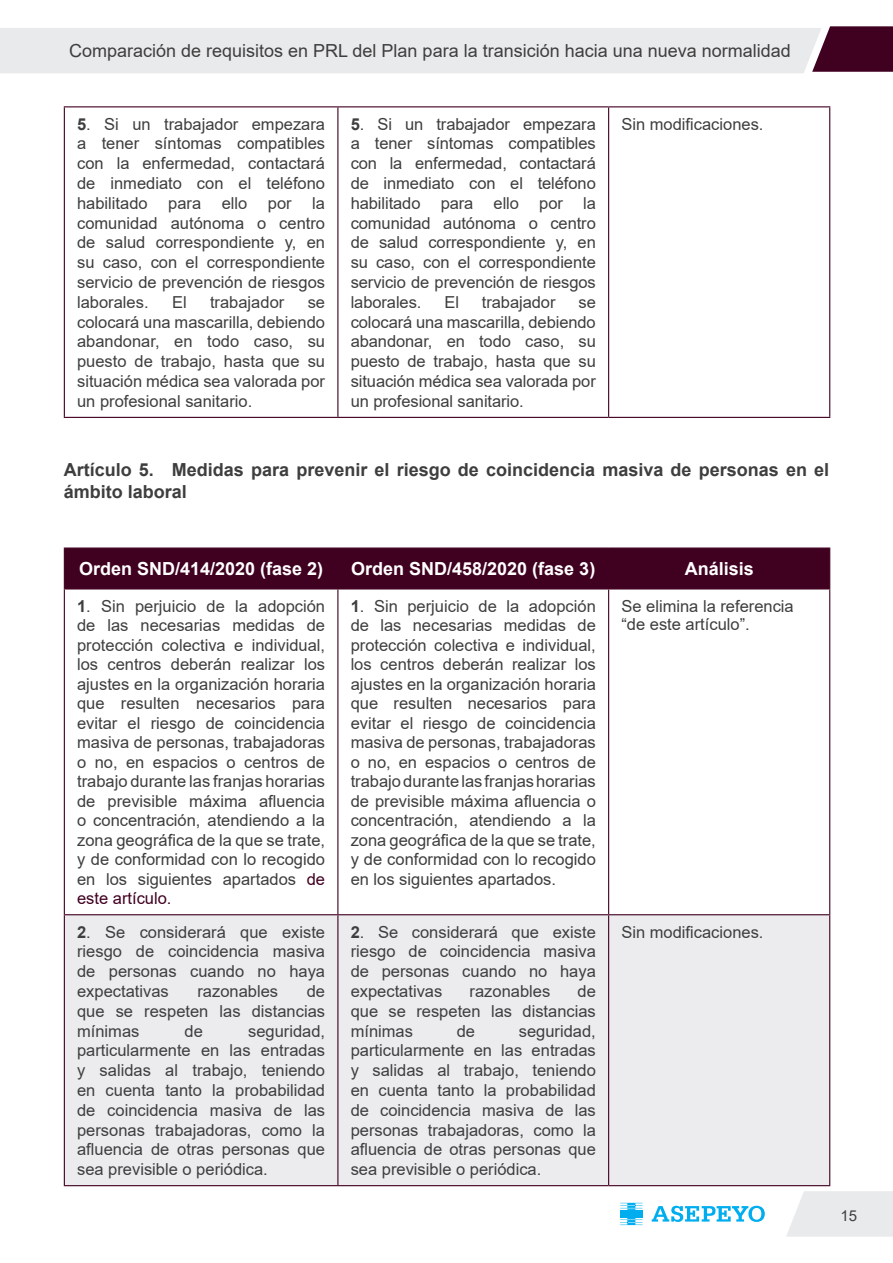
<style>
.page{position:relative;width:893px;height:1263px;background:#fff}
.page>*{position:absolute;margin:0;border:0;box-sizing:border-box;transform-origin:0 0}
.t1{font:700 18px/22.5px "Arial";color:#3e3e3f}
.t2{font:18px "Arial";color:#3e3e3f}
.t3{font:700 18px "Arial";color:#fff}
.t4{font:16.5px/19.8px "Arial";color:#3e3e3f;text-align:justify}
.t5{font:15px "Arial";color:#3e3e3f}
.s1{font-weight:700}
.s2{color:#400020}
</style>
<div class="page">
<svg style="left:786px;top:1191px;width:107px;height:45px"></svg>
<hr style="left:620px;top:1213px;width:22px;height:2px;background:#00aeef">
<svg style="left:620px;top:1218px;width:22px;height:7px"></svg>
<svg style="left:620px;top:1203px;width:22px;height:7px"></svg>
<hr style="left:620px;top:1215px;width:22px;height:2px;background:#00aeef">
<hr style="left:620px;top:1210px;width:22px;height:2px;background:#00aeef">
<svg style="left:652px;top:1206px;width:113px;height:16px"></svg>
<svg style="left:0;top:26px;width:893px;height:47px"></svg>
<hr style="left:64px;top:106px;width:274px;height:1px;background:#400020">
<hr style="left:64px;top:107px;width:1px;height:310px;background:#400020">
<hr style="left:338px;top:106px;width:271px;height:1px;background:#400020">
<hr style="left:337px;top:107px;width:1px;height:310px;background:#400020">
<hr style="left:609px;top:106px;width:221px;height:1px;background:#400020">
<hr style="left:608px;top:107px;width:1px;height:310px;background:#400020">
<hr style="left:829px;top:107px;width:1px;height:310px;background:#400020">
<hr style="left:64px;top:417px;width:274px;height:1px;background:#400020">
<hr style="left:338px;top:417px;width:271px;height:1px;background:#400020">
<hr style="left:609px;top:417px;width:221px;height:1px;background:#400020">
<div style="left:65px;top:549px;width:764px;height:39px;background:#400020"></div>
<div style="left:65px;top:915px;width:764px;height:270px;background:#ececee"></div>
<hr style="left:64px;top:547px;width:274px;height:2px;background:#400020">
<hr style="left:64px;top:549px;width:1px;height:39px;background:#400020">
<hr style="left:338px;top:547px;width:271px;height:2px;background:#400020">
<hr style="left:337px;top:549px;width:1px;height:39px;background:#400020">
<hr style="left:609px;top:547px;width:221px;height:2px;background:#400020">
<hr style="left:608px;top:549px;width:1px;height:39px;background:#400020">
<hr style="left:829px;top:549px;width:1px;height:39px;background:#400020">
<hr style="left:64px;top:588px;width:274px;height:1px;background:#400020">
<hr style="left:64px;top:589px;width:1px;height:325px;background:#400020">
<hr style="left:338px;top:588px;width:271px;height:1px;background:#400020">
<hr style="left:337px;top:589px;width:1px;height:325px;background:#400020">
<hr style="left:609px;top:588px;width:221px;height:1px;background:#400020">
<hr style="left:608px;top:589px;width:1px;height:325px;background:#400020">
<hr style="left:829px;top:589px;width:1px;height:325px;background:#400020">
<hr style="left:64px;top:914px;width:274px;height:1px;background:#400020">
<hr style="left:64px;top:915px;width:1px;height:270px;background:#400020">
<hr style="left:338px;top:914px;width:271px;height:1px;background:#400020">
<hr style="left:337px;top:915px;width:1px;height:270px;background:#400020">
<hr style="left:609px;top:914px;width:221px;height:1px;background:#400020">
<hr style="left:608px;top:915px;width:1px;height:270px;background:#400020">
<hr style="left:829px;top:915px;width:1px;height:270px;background:#400020">
<hr style="left:64px;top:1185px;width:274px;height:1px;background:#400020">
<hr style="left:338px;top:1185px;width:271px;height:1px;background:#400020">
<hr style="left:609px;top:1185px;width:221px;height:1px;background:#400020">
<p class="t2" style="left:69px;top:39px;width:723px">Comparación de requisitos en PRL del Plan para la transición hacia una nueva normalidad</p>
<p class="t4" style="left:77px;top:114px;width:250px"><span class="s1">5</span>. Si un trabajador empezara a tener síntomas compatibles con la enfermedad, contactará de inmediato con el teléfono habilitado para ello por la comunidad autónoma o centro de salud correspondiente y, en su caso, con el correspondiente servicio de prevención de riesgos laborales.</p>
<p class="t4" style="left:172px;top:292px;width:16px">El</p>
<p class="t4" style="left:210px;top:292px;width:76px">trabajador</p>
<p class="t4" style="left:77px;top:292px;width:250px;text-indent:231px">se colocará una mascarilla, debiendo abandonar, en todo caso, su puesto de trabajo, hasta que su situación médica sea valorada por un profesional sanitario.</p>
<p class="t4" style="left:351px;top:114px;width:247px"><span class="s1">5</span>. Si un trabajador empezara a tener síntomas compatibles con la enfermedad, contactará de inmediato con el teléfono habilitado para ello por la comunidad autónoma o centro de salud correspondiente y, en su caso, con el correspondiente servicio de prevención de riesgos laborales.</p>
<p class="t4" style="left:444px;top:292px;width:16px">El</p>
<p class="t4" style="left:482px;top:292px;width:75px">trabajador</p>
<p class="t4" style="left:351px;top:292px;width:247px;text-indent:228px">se colocará una mascarilla, debiendo abandonar, en todo caso, su puesto de trabajo, hasta que su situación médica sea valorada por un profesional sanitario.</p>
<p class="t4" style="left:621px;top:114px;width:144px">Sin modificaciones.</p>
<p class="t1" style="left:64px;top:458px;width:767px">Artículo 5. Medidas para prevenir el riesgo de coincidencia masiva de personas en el ámbito laboral</p>
<p class="t3" style="left:79px;top:556px;width:246px">Orden SND/414/2020 (fase 2)</p>
<p class="t3" style="left:351px;top:556px;width:246px">Orden SND/458/2020 (fase 3)</p>
<p class="t3" style="left:685px;top:556px;width:71px">Análisis</p>
<p class="t4" style="left:77px;top:596px;width:250px"><span class="s1">1</span>. Sin perjuicio de la adopción de las necesarias medidas de protección colectiva e individual, los centros deberán realizar los ajustes en la organización horaria que resulten necesarios para evitar el riesgo de coincidencia masiva de personas, trabajadoras o no, en espacios o centros de trabajo durante las franjas horarias de previsible máxima afluencia o concentración, atendiendo a la zona geográfica de la que se trate, y de conformidad con lo recogido en los siguientes apartados <span class="s2">de este artículo.</span></p>
<p class="t4" style="left:351px;top:596px;width:247px"><span class="s1">1</span>. Sin perjuicio de la adopción de las necesarias medidas de protección colectiva e individual, los centros deberán realizar los ajustes en la organización horaria que resulten necesarios para evitar el riesgo de coincidencia masiva de personas, trabajadoras o no, en espacios o centros de trabajo durante las franjas horarias de previsible máxima afluencia o concentración, atendiendo a la zona geográfica de la que se trate, y de conformidad con lo recogido en los siguientes apartados.</p>
<p class="t4" style="left:621px;top:597px;width:174px;line-height:18px">Se elimina la referencia “de este artículo”.</p>
<p class="t4" style="left:77px;top:922px;width:250px"><span class="s1">2</span>. Se considerará que existe riesgo de coincidencia masiva de personas cuando no haya expectativas</p>
<p class="t4" style="left:621px;top:922px;width:144px">Sin modificaciones.</p>
<p class="t4" style="left:351px;top:922px;width:247px"><span class="s1">2</span>. Se considerará que existe riesgo de coincidencia masiva de personas cuando no haya expectativas</p>
<p class="t4" style="left:77px;top:981px;width:250px;text-indent:230px">de que se respeten las distancias mínimas</p>
<p class="t4" style="left:197px;top:981px;width:82px">razonables</p>
<p class="t4" style="left:351px;top:981px;width:247px;text-indent:227px">de que se respeten las distancias mínimas</p>
<p class="t4" style="left:470px;top:981px;width:82px">razonables</p>
<p class="t4" style="left:77px;top:1021px;width:250px;text-indent:171px">seguridad, particularmente en las entradas y salidas al trabajo, teniendo en cuenta tanto la probabilidad de coincidencia masiva de las personas trabajadoras, como la afluencia de otras personas que sea previsible o periódica.</p>
<p class="t4" style="left:185px;top:1021px;width:20px">de</p>
<p class="t4" style="left:351px;top:1021px;width:247px;text-indent:168px">seguridad, particularmente en las entradas y salidas al trabajo, teniendo en cuenta tanto la probabilidad de coincidencia masiva de las personas trabajadoras, como la afluencia de otras personas que sea previsible o periódica.</p>
<p class="t4" style="left:457px;top:1021px;width:20px">de</p>
<p class="t5" style="left:841px;top:1206px;width:18px">15</p>
</div>
